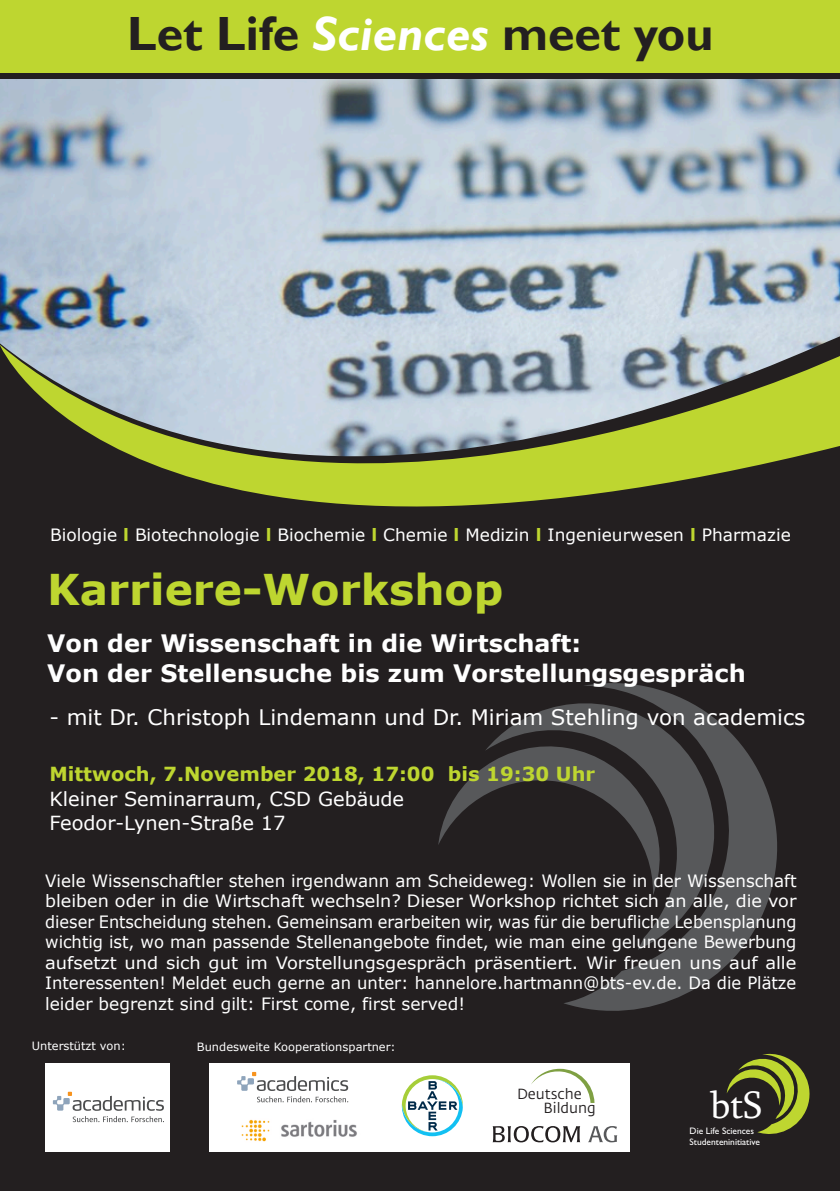
<style>
.page{position:relative;width:840px;height:1191px;background:#fff}
.page>*{position:absolute;margin:0;border:0;box-sizing:border-box;transform-origin:0 0}
.t1{font:700 48px "Gill Sans";color:#231f20}
.t2{font:700 42.4px "Verdana";color:#bed630}
.t3{font:39.2px "Sylfaen";color:#fff}
.t4{font:700 24px/30.4px "Verdana";color:#fff}
.t5{font:21.4px "Verdana";color:#fff}
.t6{font:19.4px/24.4px "Verdana";color:#fff}
.t7{font:700 19.4px "Verdana";color:#bed630}
.t8{font:17px/20.6px "Verdana";color:#fff;text-align:justify}
.t9{font:14.6px/14.2px "Fedra Sans Std";color:#231f20}
.t10{font:11.4px "Verdana";color:#fff}
.t11{font:9.4px/11.2px "Gill Sans";color:#fff}
.s1{font-style:italic;color:#fff}
.s2{font-weight:700;color:#bed630}
</style>
<div class="page">
<img style="left:0;top:79px;width:839px;height:257px">
<div style="left:0;top:336px;width:839px;height:855px;background:#231f20"></div>
<svg style="left:0;top:345px;width:839px;height:282px;fill:#231f20"></svg>
<svg style="left:563px;top:683px;width:213px;height:327px"></svg>
<svg style="left:485px;top:685px;width:246px;height:264px;fill:#231f20"></svg>
<svg style="left:438px;top:737px;width:230px;height:158px"></svg>
<div style="left:45px;top:1063px;width:125px;height:88px;background:#fff"></div>
<div style="left:0;top:72px;width:839px;height:7px;background:#231f20"></div>
<div style="left:0;top:0;width:839px;height:72px;background:#bed630"></div>
<svg style="left:726px;top:1053px;width:88px;height:85px"></svg>
<div style="left:209px;top:1063px;width:421px;height:88px;background:#fff"></div>
<svg style="left:401px;top:1075px;width:61px;height:61px"></svg>
<img style="left:241px;top:1119px;width:116px;height:23px">
<svg style="left:237px;top:1072px;width:111px;height:30px"></svg>
<svg style="left:531px;top:1068px;width:63px;height:35px"></svg>
<svg style="left:492px;top:1126px;width:88px;height:16px"></svg>
<svg style="left:588px;top:1126px;width:28px;height:16px"></svg>
<svg style="left:53px;top:1091px;width:111px;height:19px"></svg>
<svg style="left:73px;top:1116px;width:91px;height:6px"></svg>
<h1 class="t1" style="left:127px;top:6px;width:587px">Let Life <span class="s1">Sciences</span> meet you</h1>
<p class="t8" style="left:50px;top:524px;width:741px">Biologie <span class="s2">l</span> Biotechnologie <span class="s2">l</span> Biochemie <span class="s2">l</span> Chemie <span class="s2">l</span> Medizin <span class="s2">l</span> Ingenieurwesen <span class="s2">l</span> Pharmazie</p>
<h2 class="t2" style="left:47px;top:563px;width:457px">Karriere-Workshop</h2>
<h3 class="t4" style="left:47px;top:627px;width:699px">Von der Wissenschaft in die Wirtschaft:<br>Von der Stellensuche bis zum Vorstellungsgespräch</h3>
<p class="t5" style="left:49px;top:703px;width:757px">- mit Dr. Christoph Lindemann und Dr. Miriam Stehling von academics</p>
<p class="t7" style="left:49px;top:762px;width:547px">Mittwoch, 7.November 2018, 17:00 bis 19:30 Uhr</p>
<p class="t6" style="left:49px;top:786px;width:356px">Kleiner Seminarraum, CSD Gebäude<br>Feodor-Lynen-Straße 17</p>
<p class="t8" style="left:45px;top:869px;width:752px">Viele Wissenschaftler stehen irgendwann am Scheideweg: Wollen sie in der Wissenschaft bleiben oder in die Wirtschaft wechseln? Dieser Workshop richtet sich an alle, die vor dieser Entscheidung stehen. Gemeinsam erarbeiten wir, was für die berufliche Lebensplanung wichtig ist, wo man passende Stellenangebote findet, wie man eine gelungene Bewerbung aufsetzt und sich gut im Vorstellungsgespräch präsentiert. Wir freuen uns auf alle Interessenten! Meldet euch gerne an unter: hannelore.hartmann@bts-ev.de. Da die Plätze leider begrenzt sind gilt: First come, first served!</p>
<p class="t10" style="left:32px;top:1038px;width:95px">Unterstützt von:</p>
<p class="t10" style="left:197px;top:1039px;width:200px">Bundesweite Kooperationspartner:</p>
<p class="t9" style="left:543px;top:1088px;width:54px;text-indent:-26px">Deutsche<br>Bildung</p>
<h3 class="t3" style="left:709px;top:1081px;width:54px">btS</h3>
<p class="t11" style="left:689px;top:1125px;width:72px">Die Life Sciences<br>Studenteninitiative</p>
</div>
